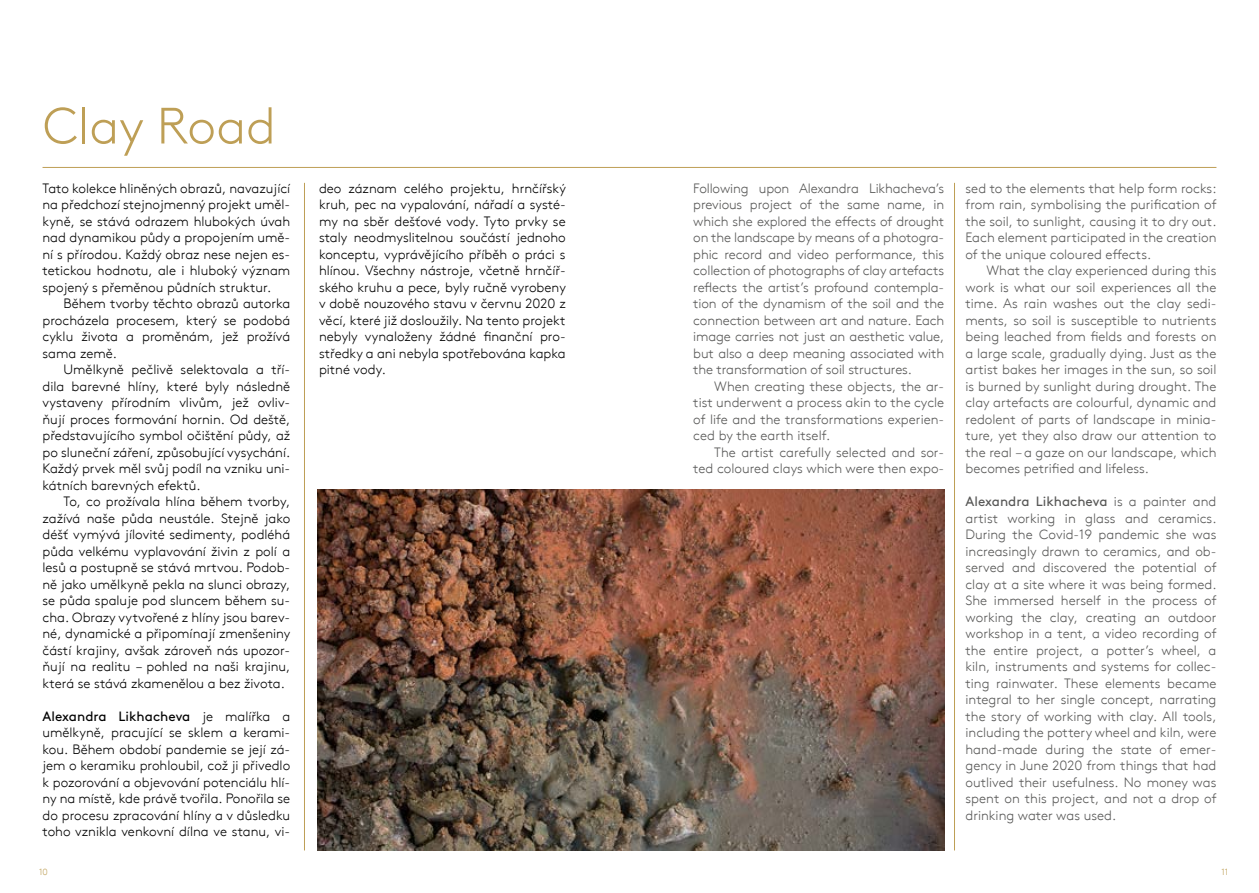
<style>
.page{position:relative;width:1259px;height:893px;background:#fff}
.page>*{position:absolute;margin:0;border:0;box-sizing:border-box;transform-origin:0 0}
.t1{font:300 51px "Brown";color:#be9f56}
.t2{font:300 13.5px/16.5px "Brown";color:#575756;text-align:justify}
.t3{font:300 13.5px/16.5px "Brown";color:#000;text-align:justify}
.t4{font:300 9px "Brown";color:#be9f56}
.s1{font-weight:400}
</style>
<div class="page">
<hr style="left:43px;top:167px;width:1173px;height:1px;background:#be9f56">
<hr style="left:304px;top:183px;width:1px;height:667px;background:#be9f56">
<hr style="left:954px;top:183px;width:1px;height:667px;background:#be9f56">
<img style="left:318px;top:489px;width:626px;height:361px">
<h1 class="t1" style="left:43px;top:88px;width:234px">Clay Road</h1>
<p class="t3" style="left:43px;top:179px;width:249px">Tato kolekce hliněných obrazů, navazující na předchozí stejnojmenný projekt uměl&shy;kyně, se stává odrazem hlubokých úvah nad dynamikou půdy a propojením umě&shy;ní s přírodou. Každý obraz nese nejen es&shy;tetickou hodnotu, ale i hluboký význam spojený s přeměnou půdních struktur.</p>
<p class="t3" style="left:43px;top:295px;width:249px;text-indent:21px">Během tvorby těchto obrazů autorka procházela procesem, který se podobá cyklu života a proměnám, jež prožívá sama země.</p>
<p class="t3" style="left:43px;top:361px;width:249px;text-indent:21px">Umělkyně pečlivě selektovala a tří&shy;dila barevné hlíny, které byly následně vystaveny přírodním vlivům, jež ovliv&shy;ňují proces formování hornin. Od deště, představujícího symbol očištění půdy, až po sluneční záření, způsobující vysychání.<br>Každý prvek měl svůj podíl na vzniku uni&shy;kátních barevných efektů.</p>
<p class="t3" style="left:43px;top:493px;width:249px;text-indent:21px">To, co prožívala hlína během tvorby, zažívá naše půda neustále. Stejně jako déšť vymývá jílovité sedimenty, podléhá půda velkému vyplavování živin z polí a lesů a postupně se stává mrtvou. Podob&shy;ně jako umělkyně pekla na slunci obrazy, se půda spaluje pod sluncem během su&shy;cha. Obrazy vytvořené z hlíny jsou barev&shy;né, dynamické a připomínají zmenšeniny částí krajiny, avšak zároveň nás upozor&shy;ňují na realitu – pohled na naši krajinu, která se stává zkamenělou a bez života.</p>
<p class="t3" style="left:43px;top:707px;width:249px"><span class="s1">Alexandra Likhacheva</span> je malířka a umělkyně, pracující se sklem a kerami&shy;kou. Během období pandemie se její zá&shy;jem o keramiku prohloubil, což ji přivedlo k pozorování a objevování potenciálu hlí&shy;ny na místě, kde právě tvořila. Ponořila se do procesu zpracování hlíny a v důsledku toho vznikla venkovní dílna ve stanu, vi-</p>
<p class="t3" style="left:319px;top:179px;width:248px">deo záznam celého projektu, hrnčířský kruh, pec na vypalování, nářadí a systé&shy;my na sběr dešťové vody. Tyto prvky se staly neodmyslitelnou součástí jednoho konceptu, vyprávějícího příběh o práci s hlínou. Všechny nástroje, včetně hrnčíř&shy;ského kruhu a pece, byly ručně vyrobeny v době nouzového stavu v červnu 2020 z věcí, které již dosloužily. Na tento projekt nebyly vynaloženy žádné finanční pro&shy;středky a ani nebyla spotřebována kapka pitné vody.</p>
<p class="t2" style="left:693px;top:179px;width:252px">Following upon Alexandra Likhacheva’s previous project of the same name, in which she explored the effects of drought on the landscape by means of a photogra&shy;phic record and video performance, this collection of photographs of clay artefacts reflects the artist’s profound contempla&shy;tion of the dynamism of the soil and the connection between art and nature. Each image carries not just an aesthetic value, but also a deep meaning associated with the transformation of soil structures.</p>
<p class="t2" style="left:693px;top:377px;width:252px;text-indent:21px">When creating these objects, the ar&shy;tist underwent a process akin to the cycle of life and the transformations experien&shy;ced by the earth itself.</p>
<p class="t2" style="left:693px;top:443px;width:252px;text-align:right">The artist carefully selected and sor&shy;ted coloured clays which were then expo-</p>
<p class="t2" style="left:965px;top:179px;width:253px">sed to the elements that help form rocks: from rain, symbolising the purification of the soil, to sunlight, causing it to dry out.<br>Each element participated in the creation of the unique coloured effects.</p>
<p class="t2" style="left:965px;top:262px;width:252px;text-indent:21px">What the clay experienced during this work is what our soil experiences all the time. As rain washes out the clay sedi&shy;ments, so soil is susceptible to nutrients being leached from fields and forests on a large scale, gradually dying. Just as the artist bakes her images in the sun, so soil is burned by sunlight during drought. The clay artefacts are colourful, dynamic and redolent of parts of landscape in minia&shy;ture, yet they also draw our attention to the real – a gaze on our landscape, which becomes petrified and lifeless.</p>
<p class="t2" style="left:965px;top:492px;width:253px"><span class="s1">Alexandra Likhacheva</span> is a painter and artist working in glass and ceramics.<br>During the Covid-19 pandemic she was increasingly drawn to ceramics, and ob&shy;served and discovered the potential of clay at a site where it was being formed.<br>She immersed herself in the process of working the clay, creating an outdoor workshop in a tent, a video recording of the entire project, a potter’s wheel, a kiln, instruments and systems for collec&shy;ting rainwater. These elements became integral to her single concept, narrating the story of working with clay. All tools, including the pottery wheel and kiln, were hand-made during the state of emer&shy;gency in June 2020 from things that had outlived their usefulness. No money was spent on this project, and not a drop of drinking water was used.</p>
<p class="t4" style="left:39px;top:865px;width:10px">10</p>
<p class="t4" style="left:1221px;top:865px;width:8px">11</p>
</div>
